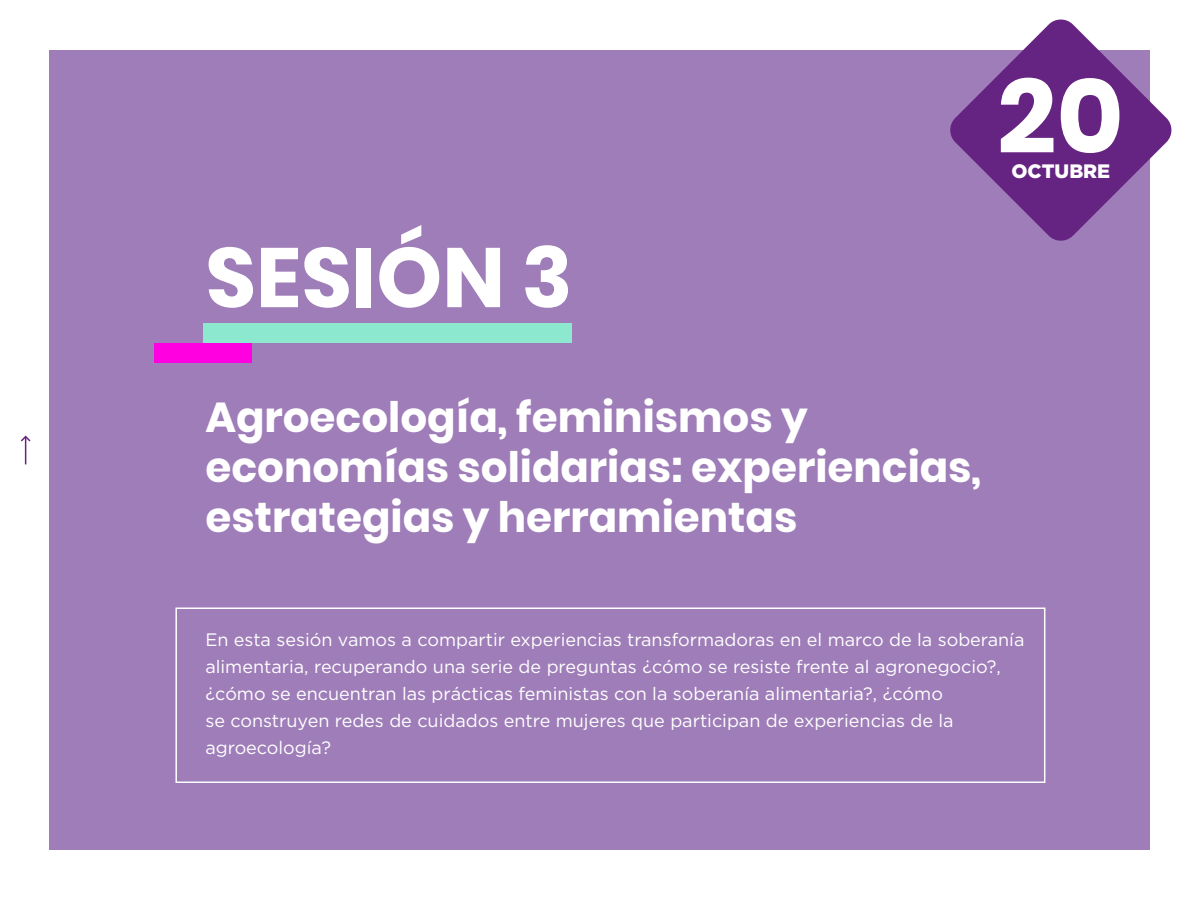
<style>
.page{position:relative;width:1200px;height:900px;background:#fff}
.page>*{position:absolute;margin:0;border:0;box-sizing:border-box;transform-origin:0 0}
.t1{font:700 104.4px "Poppins";color:#fff}
.t2{font:700 84px "Poppins";color:#fff}
.t3{font:700 42px/50.4px "Poppins";color:#fff}
.t4{font:900 19.5px "Gotham";color:#fff}
.t5{font:18px/27px "Gotham";color:#fff}
</style>
<div class="page">
<svg style="left:20px;top:435px;width:11px;height:29px"></svg>
<div style="left:50px;top:50px;width:1100px;height:800px;background:#9e7db8"></div>
<svg style="left:950px;top:19px;width:222px;height:222px;fill:#662482"></svg>
<div style="left:203px;top:324px;width:369px;height:19px;background:#8ce8cf"></div>
<div style="left:155px;top:343px;width:97px;height:20px;background:#ff00e0"></div>
<div style="left:175px;top:608px;width:870px;height:175px;border:2px solid #fff"></div>
<h2 class="t2" style="left:205px;top:229px;width:369px">SESIÓN 3</h2>
<h1 class="t1" style="left:997px;top:56px;width:128px">20</h1>
<p class="t4" style="left:1011px;top:159px;width:100px">OCTUBRE</p>
<h3 class="t3" style="left:205px;top:392px;width:778px">Agroecología, feminismos y economías solidarias: experiencias, estrategias y herramientas</h3>
<p class="t5" style="left:205px;top:626px;width:821px">En esta sesión vamos a compartir experiencias transformadoras en el marco de la soberanía alimentaria, recuperando una serie de preguntas ¿cómo se resiste frente al agronegocio?, ¿cómo se encuentran las prácticas feministas con la soberanía alimentaria?, ¿cómo<br>se construyen redes de cuidados entre mujeres que participan de experiencias de la agroecología?</p>
</div>
